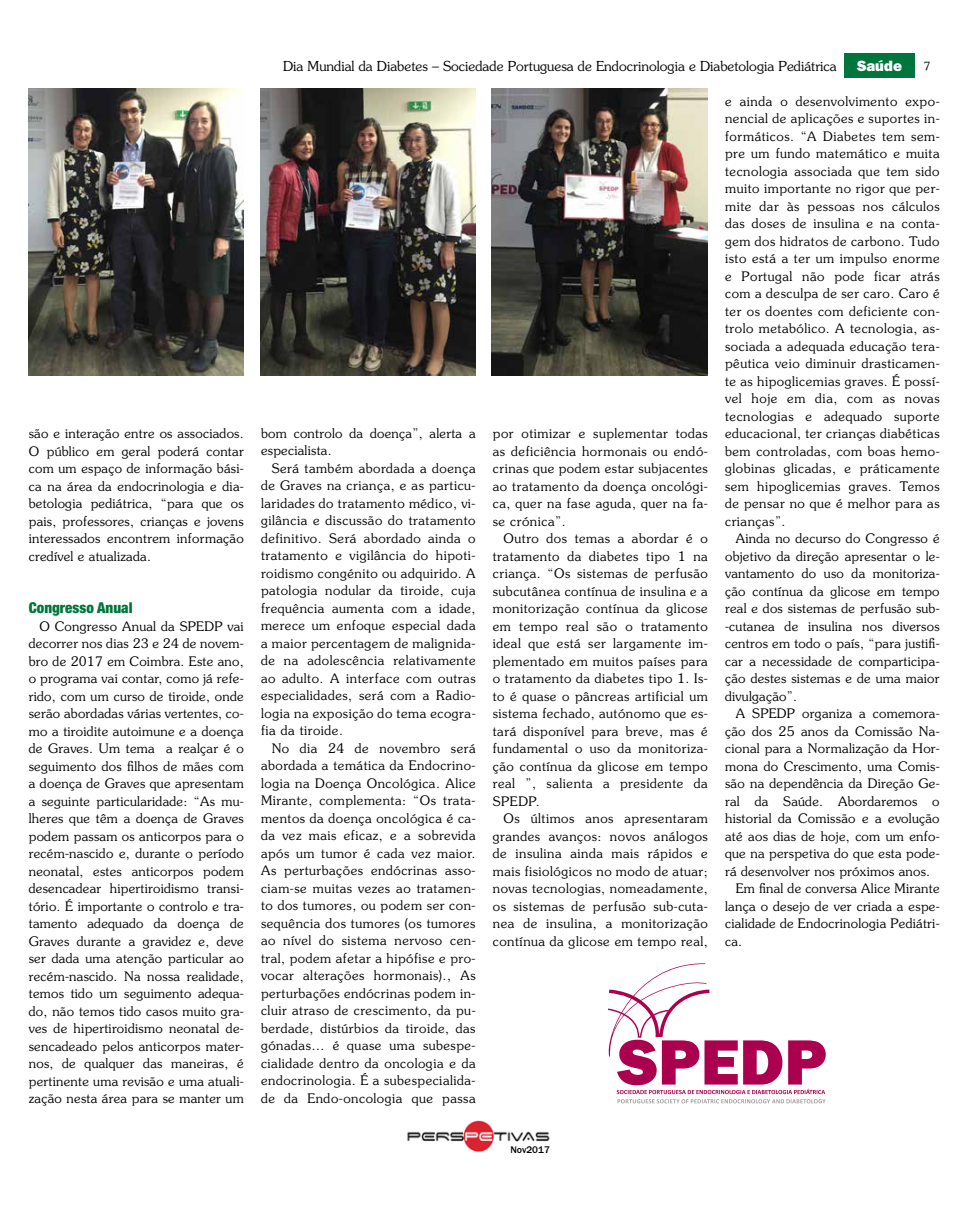
<style>
.page{position:relative;width:968px;height:1205px;background:#fff}
.page>*{position:absolute;margin:0;border:0;box-sizing:border-box;transform-origin:0 0}
.t1{font:900 condensed 15px "Helvetica Neue LT Std";color:#00763c}
.t2{font:15px "ITC Franklin Gothic Std Hvy";color:#fff}
.t3{font:300 13.75px "Souvenir Std";color:#000}
.t4{font:300 13.12px/17.5px "Souvenir Std";letter-spacing:.02em;color:#000;text-align:justify}
.t5{font:300 11.25px "Souvenir Std";color:#000}
.t6{font:500 10px "ITC Franklin Gothic Std";color:#000}
</style>
<div class="page">
<div style="left:843px;top:53px;width:71px;height:25px;background:#00763c"></div>
<img style="left:407px;top:1121px;width:143px;height:31px">
<svg style="left:608px;top:963px;width:217px;height:140px"></svg>
<img style="left:28px;top:88px;width:216px;height:287px">
<img style="left:260px;top:88px;width:215px;height:287px">
<img style="left:492px;top:88px;width:215px;height:287px">
<p class="t4" style="left:29px;top:425px;width:216px">são e interação entre os associados.<br>O público em geral poderá contar com um espaço de informação bási&shy;ca na área da endocrinologia e dia&shy;betologia pediátrica, “para que os pais, professores, crianças e jovens interessados encontrem informação credível e atualizada.</p>
<p class="t1" style="left:29px;top:599px;width:105px">Congresso Anual</p>
<p class="t4" style="left:29px;top:617px;width:216px;text-indent:11px">O Congresso Anual da SPEDP vai decorrer nos dias 23 e 24 de novem&shy;bro de 2017 em Coimbra. Este ano, o programa vai contar, como já refe&shy;rido, com um curso de tiroide, onde serão abordadas várias vertentes, co&shy;mo a tiroidite autoimune e a doença de Graves. Um tema a realçar é o seguimento dos filhos de mães com a doença de Graves que apresentam a seguinte particularidade: “As mu&shy;lheres que têm a doença de Graves podem passam os anticorpos para o recém-nascido e, durante o período neonatal, estes anticorpos podem desencadear hipertiroidismo transi&shy;tório. É importante o controlo e tra&shy;tamento adequado da doença de Graves durante a gravidez e, deve ser dada uma atenção particular ao recém-nascido. Na nossa realidade, temos tido um seguimento adequa&shy;do, não temos tido casos muito gra&shy;ves de hipertiroidismo neonatal de&shy;sencadeado pelos anticorpos mater&shy;nos, de qualquer das maneiras, é pertinente uma revisão e uma atuali&shy;zação nesta área para se manter um</p>
<p class="t3" style="left:283px;top:58px;width:555px">Dia Mundial da Diabetes – Sociedade Portuguesa de Endocrinologia e Diabetologia Pediátrica</p>
<p class="t2" style="left:856px;top:56px;width:47px">Saúde</p>
<p class="t5" style="left:923px;top:59px;width:8px">7</p>
<p class="t4" style="left:261px;top:424px;width:216px">bom controlo da doença”, alerta a especialista.</p>
<p class="t4" style="left:261px;top:459px;width:216px;text-indent:11px">Será também abordada a doença de Graves na criança, e as particu&shy;laridades do tratamento médico, vi&shy;gilância e discussão do tratamento definitivo. Será abordado ainda o tratamento e vigilância do hipoti&shy;roidismo congénito ou adquirido. A patologia nodular da tiroide, cuja frequência aumenta com a idade, merece um enfoque especial dada a maior percentagem de malignida&shy;de na adolescência relativamente ao adulto. A interface com outras especialidades, será com a Radio&shy;logia na exposição do tema ecogra&shy;fia da tiroide.</p>
<p class="t4" style="left:261px;top:739px;width:216px;text-indent:11px">No dia 24 de novembro será abordada a temática da Endocrino&shy;logia na Doença Oncológica. Alice Mirante, complementa: “Os trata&shy;mentos da doença oncológica é ca&shy;da vez mais eficaz, e a sobrevida após um tumor é cada vez maior.<br>As perturbações endócrinas asso&shy;ciam-se muitas vezes ao tratamen&shy;to dos tumores, ou podem ser con&shy;sequência dos tumores (os tumores ao nível do sistema nervoso cen&shy;tral, podem afetar a hipófise e pro&shy;vocar alterações hormonais)., As perturbações endócrinas podem in&shy;cluir atraso de crescimento, da pu&shy;berdade, distúrbios da tiroide, das gónadas… é quase uma subespe&shy;cialidade dentro da oncologia e da endocrinologia. É a subespecialida&shy;de da Endo-oncologia que passa</p>
<p class="t4" style="left:493px;top:425px;width:216px">por otimizar e suplementar todas as deficiência hormonais ou endó&shy;crinas que podem estar subjacentes ao tratamento da doença oncológi&shy;ca, quer na fase aguda, quer na fa&shy;se crónica”.</p>
<p class="t4" style="left:493px;top:530px;width:216px;text-indent:11px">Outro dos temas a abordar é o tratamento da diabetes tipo 1 na criança. “Os sistemas de perfusão subcutânea contínua de insulina e a monitorização contínua da glicose em tempo real são o tratamento ideal que está ser largamente im&shy;plementado em muitos países para o tratamento da diabetes tipo 1. Is&shy;to é quase o pâncreas artificial um sistema fechado, autónomo que es&shy;tará disponível para breve, mas é fundamental o uso da monitoriza&shy;ção contínua da glicose em tempo real ”, salienta a presidente da SPEDP.</p>
<p class="t4" style="left:493px;top:810px;width:216px;text-indent:11px">Os últimos anos apresentaram grandes avanços: novos análogos de insulina ainda mais rápidos e mais fisiológicos no modo de atuar; novas tecnologias, nomeadamente, os sistemas de perfusão sub-cuta&shy;nea de insulina, a monitorização contínua da glicose em tempo real,</p>
<p class="t4" style="left:725px;top:92px;width:216px">e ainda o desenvolvimento expo&shy;nencial de aplicações e suportes in&shy;formáticos. “A Diabetes tem sem&shy;pre um fundo matemático e muita tecnologia associada que tem sido muito importante no rigor que per&shy;mite dar às pessoas nos cálculos das doses de insulina e na conta&shy;gem dos hidratos de carbono. Tudo isto está a ter um impulso enorme e Portugal não pode ficar atrás com a desculpa de ser caro. Caro é ter os doentes com deficiente con&shy;trolo metabólico. A tecnologia, as&shy;sociada a adequada educação tera&shy;pêutica veio diminuir drasticamen&shy;te as hipoglicemias graves. É possí&shy;vel hoje em dia, com as novas tecnologias e adequado suporte educacional, ter crianças diabéticas bem controladas, com boas hemo&shy;globinas glicadas, e práticamente sem hipoglicemias graves. Temos de pensar no que é melhor para as crianças”.</p>
<p class="t4" style="left:725px;top:530px;width:216px;text-indent:11px">Ainda no decurso do Congresso é objetivo da direção apresentar o le&shy;vantamento do uso da monitoriza&shy;ção contínua da glicose em tempo real e dos sistemas de perfusão sub--cutanea de insulina nos diversos centros em todo o país, “para justifi&shy;car a necessidade de comparticipa&shy;ção destes sistemas e de uma maior divulgação”.</p>
<p class="t4" style="left:735px;top:704px;width:205px">A SPEDP organiza a comemora-</p>
<p class="t4" style="left:725px;top:722px;width:216px">ção dos 25 anos da Comissão Na-</p>
<p class="t4" style="left:725px;top:739px;width:216px">cional para a Normalização da Hor-</p>
<p class="t4" style="left:725px;top:757px;width:216px">mona do Crescimento, uma Comis-</p>
<p class="t4" style="left:725px;top:774px;width:216px">são na dependência da Direção Ge-</p>
<p class="t4" style="left:725px;top:792px;width:216px">ral da Saúde. Abordaremos o</p>
<p class="t4" style="left:725px;top:809px;width:216px">historial da Comissão e a evolução</p>
<p class="t4" style="left:725px;top:827px;width:216px">até aos dias de hoje, com um enfo-</p>
<p class="t4" style="left:725px;top:844px;width:216px">que na perspetiva do que esta pode-</p>
<p class="t4" style="left:725px;top:862px;width:207px">rá desenvolver nos próximos anos.</p>
<p class="t4" style="left:735px;top:879px;width:205px">Em final de conversa Alice Mirante</p>
<p class="t4" style="left:725px;top:897px;width:216px">lança o desejo de ver criada a espe-</p>
<p class="t4" style="left:725px;top:914px;width:216px">cialidade de Endocrinologia Pediátri-</p>
<p class="t4" style="left:725px;top:932px;width:19px">ca.</p>
<p class="t6" style="left:510px;top:1144px;width:41px">Nov2017</p>
</div>
